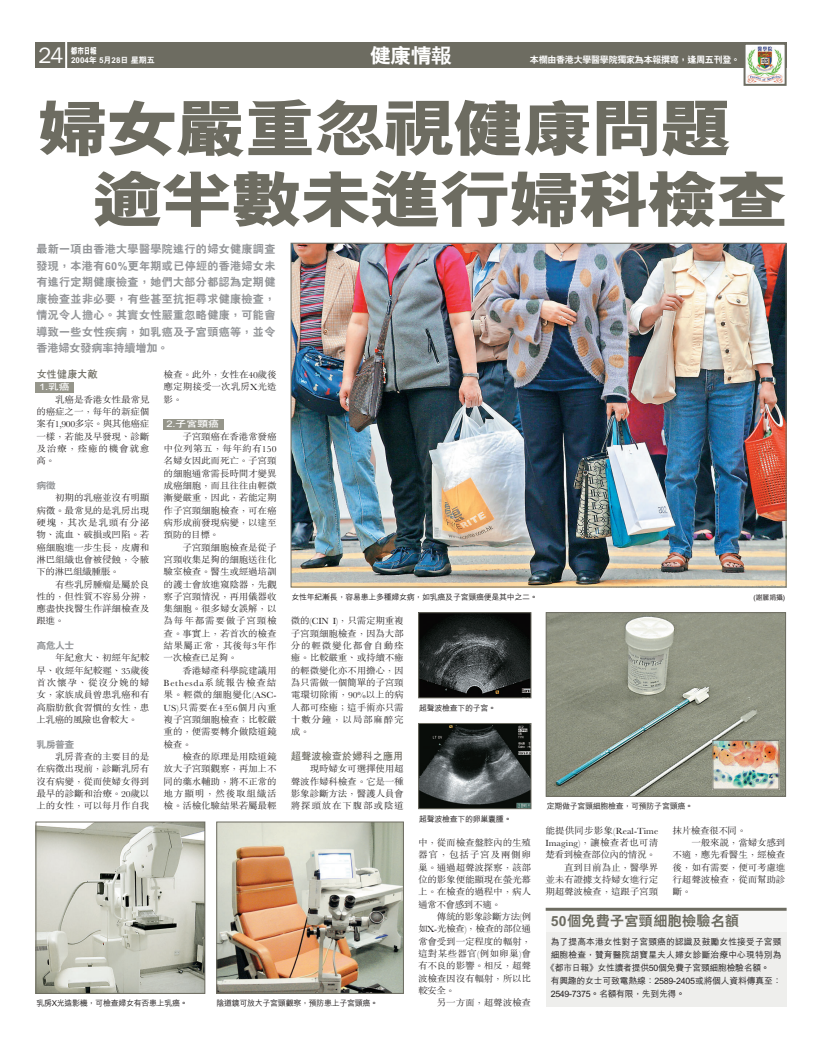
<style>
.page{position:relative;width:822px;height:1049px;background:#fff}
.page>*{position:absolute;margin:0;border:0;box-sizing:border-box;transform-origin:0 0}
.t1{font:800 62.9px/71px "M Hei";letter-spacing:-.055em;color:#6d6c61;scale:1.17 1}
.t2{font:22px "Franklin Gothic IT Cby BT";color:#fff}
.t3{font:800 20px "C Hei 2";color:#fff;scale:1.05 1}
.t4{font:800 14px "C Hei 2";letter-spacing:.03em;color:#6d6c61}
.t5{font:800 11px/16.5px "C Hei 2";letter-spacing:.035em;color:#939598;text-align:justify}
.t6{font:700 10.5px "C Hei 2";letter-spacing:-.03em;color:#6d6c61}
.t7{font:800 9.4px "C Hei 2";letter-spacing:-.055em;color:#939598;scale:1.05 1}
.t8{font:300 9.2px/12.3px "M Sung";letter-spacing:-.025em;color:#231f20;text-align:justify;scale:1.05 1}
.t9{font:300 9.2px "M Sung";letter-spacing:-.05em;color:#231f20;scale:1.05 1}
.t10{font:800 9px "C Hei 2";letter-spacing:-.03em;color:#fff}
.t11{font:700 9px "C Hei 2";letter-spacing:-.03em;color:#fff;scale:1.25 1}
.t12{font:500 8.8px "M Hei";letter-spacing:-.02em;color:#231f20}
.t13{font:500 8.8px "M Hei";letter-spacing:.01em;color:#231f20}
.t14{font:800 8.6px "M Hei";color:#fff;scale:.78 1}
.t15{font:500 8px "M Hei";letter-spacing:-.04em;color:#231f20}
.t16{font:800 8px "C Hei 2";color:#fff}
.t17{font:500 7px "M Hei";color:#231f20}
</style>
<div class="page">
<div style="left:163px;top:419px;width:60px;height:10px;background:#96968b"></div>
<div style="left:35px;top:382px;width:39px;height:10px;background:#96968b"></div>
<img style="left:293px;top:245px;width:492px;height:341px">
<div style="left:35px;top:43px;width:752px;height:25px;background:#6d6c61"></div>
<hr style="left:65px;top:42px;width:2px;height:27px;background:#fff">
<img style="left:747px;top:46px;width:37px;height:37px">
<div style="left:744px;top:43px;width:43px;height:43px;border:2px solid #6d6c61"></div>
<div style="left:546px;top:908px;width:241px;height:98px;background:#eeeeec"></div>
<div style="left:546px;top:908px;width:241px;height:24px;background:#f6f6f5"></div>
<hr style="left:546px;top:908px;width:241px;height:3px;background:#6d6c61">
<img style="left:37px;top:824px;width:166px;height:168px">
<div style="left:35px;top:822px;width:170px;height:172px;border:1px solid #6d6c61"></div>
<img style="left:548px;top:614px;width:236px;height:181px">
<div style="left:546px;top:612px;width:240px;height:185px;border:1px solid #6d6c61"></div>
<img style="left:714px;top:742px;width:64px;height:46px">
<div style="left:712px;top:740px;width:68px;height:50px;border:1px solid #6d6c61"></div>
<img style="left:218px;top:824px;width:184px;height:168px">
<div style="left:216px;top:822px;width:188px;height:172px;border:1px solid #6d6c61"></div>
<img style="left:420px;top:614px;width:110px;height:82px">
<div style="left:418px;top:612px;width:114px;height:86px;border:1px solid #6d6c61"></div>
<img style="left:420px;top:725px;width:110px;height:82px">
<div style="left:418px;top:723px;width:114px;height:86px;border:1px solid #6d6c61"></div>
<p class="t16" style="left:71px;top:56px;width:85px">2004年 5月28日星期五</p>
<h3 class="t3" style="left:370px;top:45px;width:80px">健康情報</h3>
<h2 class="t2" style="left:38px;top:47px;width:26px">24</h2>
<p class="t14" style="left:71px;top:46px;width:35px">都市日報</p>
<p class="t10" style="left:530px;top:55px;width:212px">本欄由香港大學醫學院獨家為本報撰寫，逢周五刊登。</p>
<h1 class="t1" style="left:92px;top:98px;width:597px;text-indent:-56px">婦女嚴重忽視健康問題逾半數未進行婦科檢查</h1>
<p class="t5" style="left:36px;top:242px;width:240px">最新一項由香港大學醫學院進行的婦女健康調查發現，本港有60%更年期或已停經的香港婦女未有進行定期健康檢查，她們大部分都認為定期健康檢查並非必要，有些甚至抗拒尋求健康檢查，情況令人擔心。其實女性嚴重忽略健康，可能會導致一些女性疾病，如乳癌及子宮頸癌等，並令香港婦女發病率持續增加。</p>
<p class="t6" style="left:36px;top:369px;width:63px">女性健康大敵</p>
<p class="t11" style="left:39px;top:382px;width:26px">1.乳癌</p>
<p class="t8" style="left:36px;top:394px;width:109px;text-indent:19px">乳癌是香港女性最常見的癌症之一，每年的新症個案有1,900多宗。與其他癌症一樣，若能及早發現、診斷及治療，痊癒的機會就愈高。</p>
<p class="t7" style="left:36px;top:481px;width:20px">病徵</p>
<p class="t8" style="left:36px;top:492px;width:109px;text-indent:19px">初期的乳癌並沒有明顯病徵。最常見的是乳房出現硬塊，其次是乳頭有分泌物、流血、破損或凹陷。若癌細胞進一步生長，皮膚和淋巴組織也會被侵蝕，令腋下的淋巴組織腫脹。</p>
<p class="t8" style="left:36px;top:578px;width:109px;text-indent:19px">有些乳房腫瘤是屬於良性的，但性質不容易分辨，應盡快找醫生作詳細檢查及跟進。</p>
<p class="t7" style="left:36px;top:641px;width:38px">高危人士</p>
<p class="t8" style="left:36px;top:652px;width:109px;text-indent:19px">年紀愈大、初經年紀較早、收經年紀較遲、35歲後首次懷孕、從沒分娩的婦女，家族成員曾患乳癌和有高脂肪飲食習慣的女性，患上乳癌的風險也會較大。</p>
<p class="t7" style="left:36px;top:739px;width:38px">乳房普查</p>
<p class="t8" style="left:36px;top:751px;width:109px;text-indent:19px">乳房普查的主要目的是在病徵出現前，診斷乳房有沒有病變，從而使婦女得到最早的診斷和治療。20歲以上的女性，可以每月作自我</p>
<p class="t8" style="left:164px;top:369px;width:109px">檢查。此外，女性在40歲後應定期接受一次乳房X光造影。</p>
<p class="t11" style="left:166px;top:419px;width:44px">2.子宮頸癌</p>
<p class="t8" style="left:164px;top:431px;width:109px;text-indent:19px">子宮頸癌在香港常發癌中位列第五，每年約有150名婦女因此而死亡。子宮頸的細胞通常需長時間才變異成癌細胞，而且往往由輕微漸變嚴重，因此，若能定期作子宮頸細胞檢查，可在癌病形成前發現病變，以達至預防的目標。</p>
<p class="t8" style="left:164px;top:542px;width:109px;text-indent:19px">子宮頸細胞檢查是從子宮頸收集足夠的細胞送往化驗室檢查。醫生或經過培訓的護士會放進窺陰器，先觀察子宮頸情況，再用儀器收集細胞。很多婦女誤解，以為每年都需要做子宮頸檢查。事實上，若首次的檢查結果屬正常，其後每3年作一次檢查已足夠。</p>
<p class="t8" style="left:164px;top:665px;width:109px;text-indent:19px">香港婦產科學院建議用Bethesda系統報告檢查結果。輕微的細胞變化(ASC-US)只需要在4至6個月內重複子宮頸細胞檢查；比較嚴重的，便需要轉介做陰道鏡檢查。</p>
<p class="t8" style="left:164px;top:751px;width:109px;text-indent:19px">檢查的原理是用陰道鏡放大子宮頸觀察，再加上不同的藥水輔助，將不正常的地方顯明，然後取組織活檢。活檢化驗結果若屬最輕</p>
<p class="t15" style="left:292px;top:593px;width:248px">女性年紀漸長，容易患上多種婦女病，如乳癌及子宮頸癌便是其中之二。</p>
<p class="t17" style="left:754px;top:594px;width:33px">(謝麗娟攝)</p>
<p class="t8" style="left:291px;top:615px;width:109px">微的(CIN I)，只需定期重複子宮頸細胞檢查，因為大部分的輕微變化都會自動痊癒。比較嚴重、或持續不癒的輕微變化亦不用擔心，因為只需做一個簡單的子宮頸電環切除術，90%以上的病人都可痊癒；這手術亦只需十數分鐘，以局部麻醉完成。</p>
<p class="t6" style="left:291px;top:751px;width:114px">超聲波檢查於婦科之應用</p>
<p class="t8" style="left:291px;top:763px;width:109px;text-indent:19px">現時婦女可選擇使用超聲波作婦科檢查。它是一種影象診斷方法，醫護人員會將探頭放在下腹部或陰道</p>
<p class="t15" style="left:419px;top:704px;width:79px">超聲波檢查下的子宮。</p>
<p class="t15" style="left:419px;top:814px;width:94px">超聲波檢查下的卵巢囊腫。</p>
<p class="t15" style="left:547px;top:802px;width:148px">定期做子宮頸細胞檢查，可預防子宮頸癌。</p>
<p class="t15" style="left:36px;top:999px;width:153px">乳房X光造影機，可檢查婦女有否患上乳癌。</p>
<p class="t15" style="left:216px;top:999px;width:163px">陰道鏡可放大子宮頸觀察，預防患上子宮頸癌。</p>
<p class="t8" style="left:418px;top:837px;width:109px">中，從而檢查盤腔內的生殖器官，包括子宮及兩側卵巢。通過超聲波探察，該部位的影象便能顯現在螢光幕上。在檢查的過程中，病人通常不會感到不適。</p>
<p class="t8" style="left:418px;top:911px;width:109px;text-indent:19px">傳統的影象診斷方法(例如X-光檢查)，檢查的部位通常會受到一定程度的輻射，這對某些器官(例如卵巢)會有不良的影響。相反，超聲波檢查因沒有輻射，所以比較安全。</p>
<p class="t8" style="left:437px;top:997px;width:91px">另一方面，超聲波檢查</p>
<p class="t8" style="left:545px;top:825px;width:109px;text-align:right">能提供同步影象(Real-Time<br>Imaging)，讓檢查者也可清楚看到檢查部位內的情況。直到目前為止，醫學界<br>並未有證據支持婦女進行定期超聲波檢查，這跟子宮頸</p>
<p class="t9" style="left:673px;top:826px;width:72px">抹片檢查很不同。</p>
<p class="t8" style="left:691px;top:837px;width:91px">一般來說，當婦女感到</p>
<p class="t8" style="left:673px;top:849px;width:109px">不適，應先看醫生，經檢查</p>
<p class="t8" style="left:673px;top:862px;width:109px">後，如有需要，便可考慮進</p>
<p class="t8" style="left:673px;top:874px;width:109px">行超聲波檢查，從而幫助診</p>
<p class="t8" style="left:673px;top:886px;width:19px">斷。</p>
<h3 class="t4" style="left:551px;top:913px;width:190px">50個免費子宮頸細胞檢驗名額</h3>
<p class="t13" style="left:551px;top:937px;width:232px">為了提高本港女性對子宮頸癌的認識及鼓勵女性接受子宮頸</p>
<p class="t13" style="left:551px;top:950px;width:232px">細胞檢查，贊育醫院胡寶星夫人婦女診斷治療中心現特別為</p>
<p class="t12" style="left:546px;top:963px;width:225px">《都市日報》女性讀者提供50個免費子宮頸細胞檢驗名額。</p>
<p class="t12" style="left:551px;top:976px;width:232px">有興趣的女士可致電熱線：2589-2405或將個人資料傳真至：</p>
<p class="t12" style="left:551px;top:989px;width:136px">2549-7375。名額有限，先到先得。</p>
</div>
